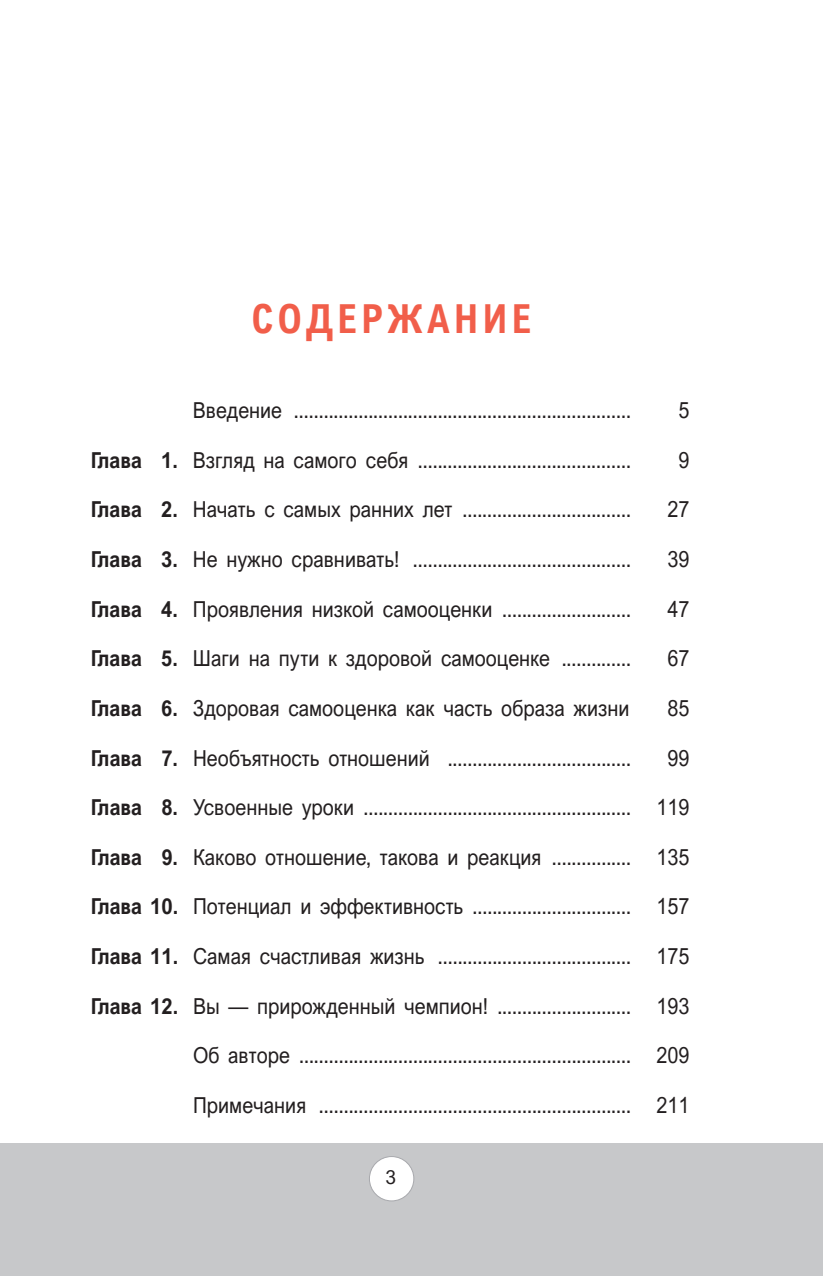
<style>
.page{position:relative;width:823px;height:1276px;background:#fff}
.page>*{position:absolute;margin:0;border:0;box-sizing:border-box;transform-origin:0 0}
.t1{font:700 40px "Arial Nova Cond";letter-spacing:.1em;color:#f15e4a}
.t2{font:22px "Arial Nova";color:#231f20;scale:.9 1}
.t3{font:19px "Arial Nova";color:#231f20}
.s1{font-weight:700}
</style>
<div class="page">
<div style="left:0;top:1143px;width:822px;height:133px;background:#c7c8ca"></div>
<div style="left:369px;top:1156px;width:44px;height:45px;background:#fff;border-radius:50%"></div>
<div style="left:369px;top:1156px;width:45px;height:45px;border:1px solid #a8a9ad;border-radius:50%"></div>
<p class="t1" style="left:251px;top:293px;width:281px">СОДЕРЖАНИЕ</p>
<p class="t2" style="left:193px;top:398px;width:488px">Введение ....................................................................</p>
<p class="t2" style="left:678px;top:398px;width:14px">5</p>
<p class="t2" style="left:91px;top:447px;width:601px"><span class="s1">Глава 1.</span> Взгляд на самого себя ...........................................</p>
<p class="t2" style="left:678px;top:447px;width:14px">9</p>
<p class="t2" style="left:91px;top:497px;width:601px"><span class="s1">Глава 2.</span> Начать с самых ранних лет ..................................</p>
<p class="t2" style="left:667px;top:497px;width:26px">27</p>
<p class="t2" style="left:91px;top:547px;width:601px"><span class="s1">Глава 3.</span> Не нужно сравнивать! ............................................</p>
<p class="t2" style="left:667px;top:547px;width:26px">39</p>
<p class="t2" style="left:91px;top:596px;width:601px"><span class="s1">Глава 4.</span> Проявления низкой самооценки ..........................</p>
<p class="t2" style="left:667px;top:596px;width:26px">47</p>
<p class="t2" style="left:91px;top:646px;width:601px"><span class="s1">Глава 5.</span> Шаги на пути к здоровой самооценке ..............</p>
<p class="t2" style="left:667px;top:646px;width:26px">67</p>
<p class="t2" style="left:91px;top:695px;width:599px"><span class="s1">Глава 6.</span> Здоровая самооценка как часть образа жизни</p>
<p class="t2" style="left:667px;top:695px;width:26px">85</p>
<p class="t2" style="left:91px;top:745px;width:601px"><span class="s1">Глава 7.</span> Необъятность отношений .....................................</p>
<p class="t2" style="left:667px;top:745px;width:26px">99</p>
<p class="t2" style="left:91px;top:795px;width:666px"><span class="s1">Глава 8.</span> Усвоенные уроки ...................................................... 119</p>
<p class="t2" style="left:91px;top:844px;width:666px"><span class="s1">Глава 9.</span> Каково отношение, такова и реакция ................ 135</p>
<p class="t2" style="left:91px;top:894px;width:666px"><span class="s1">Глава 10.</span> Потенциал и эффективность ................................ 157</p>
<p class="t2" style="left:91px;top:943px;width:666px"><span class="s1">Глава 11.</span> Самая счастливая жизнь ....................................... 175</p>
<p class="t2" style="left:91px;top:993px;width:666px"><span class="s1">Глава 12.</span> Вы — прирожденный чемпион! ........................... 193</p>
<p class="t2" style="left:193px;top:1043px;width:553px">Об авторе ................................................................... 209</p>
<p class="t2" style="left:193px;top:1092px;width:553px">Примечания ............................................................... 211</p>
<p class="t3" style="left:385px;top:1166px;width:12px">3</p>
</div>
